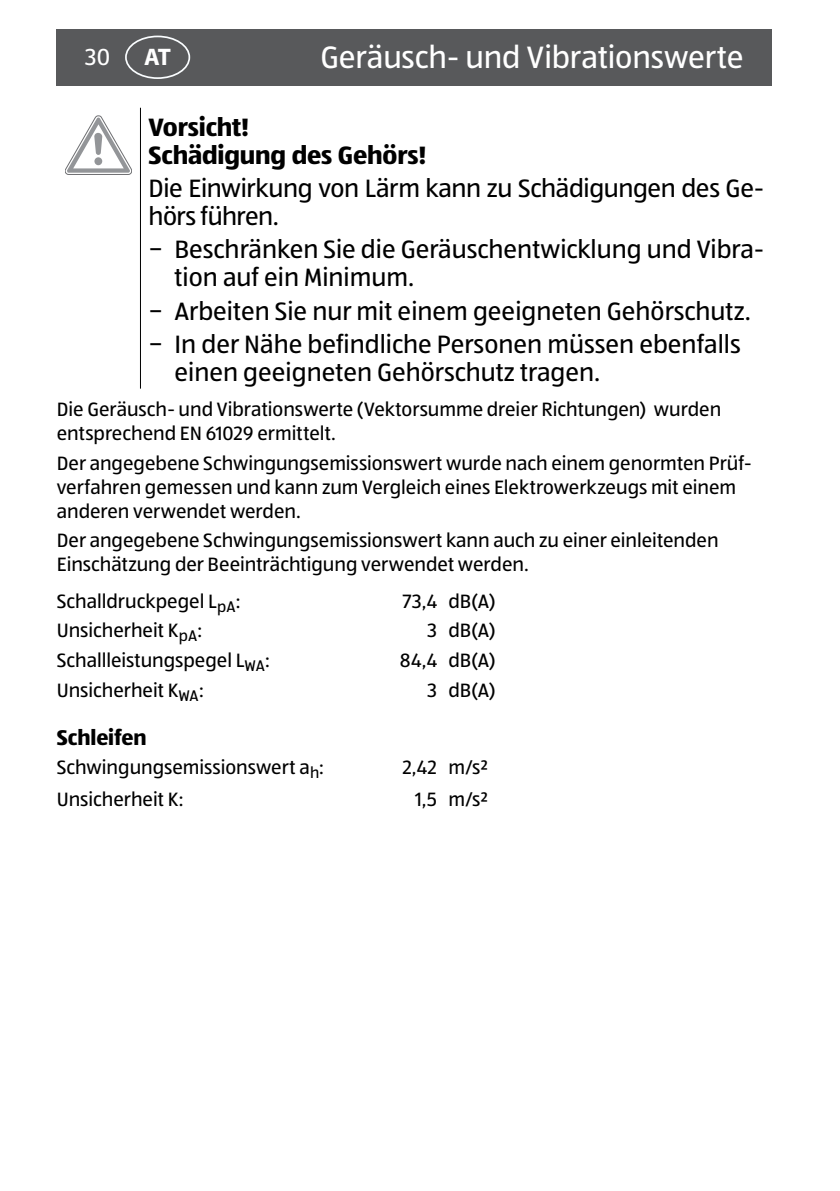
<style>
.page{position:relative;width:840px;height:1191px;background:#fff}
.page>*{position:absolute;margin:0;border:0;box-sizing:border-box;transform-origin:0 0}
.t1{font:32px "ALDISUEDOT";letter-spacing:-.005em;color:#fff}
.t2{font:26px/27.6px "ALDISUEDOT";color:#000}
.t3{font:700 26px/28px "ALDISUEDOT";letter-spacing:-.005em;color:#000}
.t4{font:24px "ALDISUEDOT";color:#fff}
.t5{font:700 24px "Myriad Pro";color:#fff}
.t6{font:700 22px "ALDISUEDOT";letter-spacing:-.005em;color:#000}
.t7{font:20px/24px "ALDISUEDOT";color:#000}
</style>
<div class="page">
<div style="left:57px;top:29px;width:714px;height:56px;background:#58595b"></div>
<div style="left:125px;top:36px;width:65px;height:43px;border:2px solid #fafdff;border-radius:50%"></div>
<hr style="left:140px;top:108px;width:1px;height:280px;background:#000">
<svg style="left:65px;top:116px;width:67px;height:58px"></svg>
<p class="t4" style="left:85px;top:41px;width:26px">30</p>
<p class="t5" style="left:144px;top:42px;width:28px">AT</p>
<h1 class="t1" style="left:320px;top:36px;width:424px">Geräusch- und Vibrationswerte</h1>
<h2 class="t3" style="left:148px;top:112px;width:279px">Vorsicht!<br>Schädigung des Gehörs!</h2>
<h2 class="t2" style="left:148px;top:174px;width:616px">Die Einwirkung von Lärm kann zu Schädigungen des Ge&shy;hörs führen.</h2>
<h2 class="t2" style="left:174px;top:235px;width:590px;text-indent:-26px">− Beschränken Sie die Geräuschentwicklung und Vibra&shy;tion auf ein Minimum.</h2>
<h2 class="t2" style="left:148px;top:294px;width:603px;line-height:33.2px">− Arbeiten Sie nur mit einem geeigneten Gehörschutz. − In der Nähe befindliche Personen müssen ebenfalls</h2>
<h2 class="t2" style="left:174px;top:357px;width:427px">einen geeigneten Gehörschutz tragen.</h2>
<p class="t7" style="left:57px;top:396px;width:665px">Die Geräusch- und Vibrationswerte (Vektorsumme dreier Richtungen) wurden entsprechend EN 61029 ermittelt.</p>
<p class="t7" style="left:57px;top:450px;width:696px">Der angegebene Schwingungsemissionswert wurde nach einem genormten Prüf&shy;verfahren gemessen und kann zum Vergleich eines Elektrowerkzeugs mit einem anderen verwendet werden.</p>
<p class="t7" style="left:57px;top:528px;width:663px">Der angegebene Schwingungsemissionswert kann auch zu einer einleitenden<br>Einschätzung der Beeinträchtigung verwendet werden.</p>
<p class="t7" style="left:57px;top:588px;width:185px">Schalldruckpegel L<sub>pA</sub>:</p>
<p class="t7" style="left:402px;top:588px;width:94px">73,4 dB(A)</p>
<p class="t7" style="left:57px;top:618px;width:147px">Unsicherheit K<sub>pA</sub>:</p>
<p class="t7" style="left:427px;top:618px;width:70px">3 dB(A)</p>
<p class="t7" style="left:57px;top:647px;width:214px">Schallleistungspegel L<sub>WA</sub>:</p>
<p class="t7" style="left:399px;top:647px;width:97px">84,4 dB(A)</p>
<p class="t7" style="left:57px;top:677px;width:148px">Unsicherheit K<sub>WA</sub>:</p>
<p class="t7" style="left:427px;top:677px;width:70px">3 dB(A)</p>
<p class="t6" style="left:57px;top:722px;width:91px">Schleifen</p>
<p class="t7" style="left:57px;top:755px;width:268px">Schwingungsemissionswert a<sub>h</sub>:</p>
<p class="t7" style="left:402px;top:755px;width:86px">2,42 m/s2</p>
<p class="t7" style="left:57px;top:787px;width:128px">Unsicherheit K:</p>
<p class="t7" style="left:415px;top:787px;width:74px">1,5 m/s2</p>
</div>
